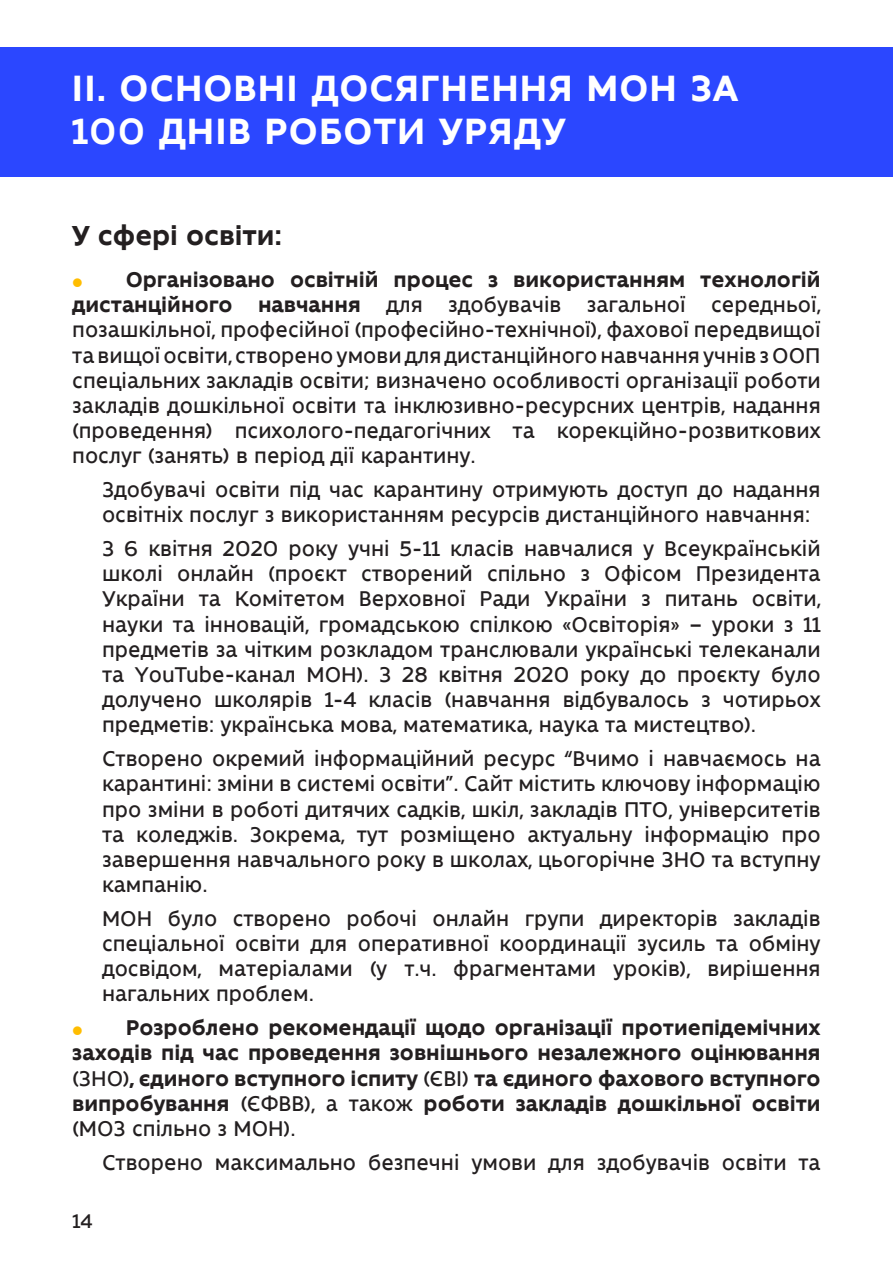
<style>
.page{position:relative;width:893px;height:1263px;background:#fff}
.page>*{position:absolute;margin:0;border:0;box-sizing:border-box;transform-origin:0 0}
.заголовок{font:700 36px/43.2px "Innerspace";letter-spacing:.05em;color:#fff}
.подзаголовок{font:700 27px "Innerspace";color:#231f20}
.body2{font:21px/25.2px "Microtype";color:#231f20;text-align:justify}
.t1{font:700 21px/25.2px "Innerspace";color:#231f20;text-align:justify}
.t2{font:19.5px "Microtype";color:#231f20}
.s1{font-family:"Innerspace";font-weight:700}
.s2{font-family:"Microtype";font-weight:400}
</style>
<div class="page">
<div style="left:0;top:47px;width:893px;height:129px;background:#2b47ff"></div>
<p class="заголовок" style="left:72px;top:68px;width:667px">ІІ. ОСНОВНІ ДОСЯГНЕННЯ МОН ЗА<br>100 ДНІВ РОБОТИ УРЯДУ</p>
<p class="подзаголовок" style="left:72px;top:220px;width:211px">У сфері освіти:</p>
<p class="body2" style="left:72px;top:268px;width:750px;text-indent:54px"><span class="s1">Організовано освітній процес з використанням технологій дистанційного навчання</span> для здобувачів загальної середньої, позашкільної, професійної (професійно-технічної), фахової передвищої та вищоїосвіти, створеноумовидлядистанційногонавчання учнів зООП спеціальних закладів освіти; визначено особливості організації роботи закладів дошкільної освіти та інклюзивно-ресурсних центрів, надання (проведення) психолого-педагогічних та корекційно-розвиткових послуг (занять) в період дії карантину.</p>
<p class="body2" style="left:102px;top:478px;width:720px">Здобувачі освіти під час карантину отримують доступ до надання освітніх послуг з використанням ресурсів дистанційного навчання:</p>
<p class="body2" style="left:102px;top:537px;width:720px">З 6 квітня 2020 року учні 5-11 класів навчалися у Всеукраїнській школі онлайн (проєкт створений спільно з Офісом Президента України та Комітетом Верховної Ради України з питань освіти, науки та інновацій, громадською спілкою «Освіторія» – уроки з 11 предметів за чітким розкладом транслювали українські телеканали та YouTube-канал МОН). З 28 квітня 2020 року до проєкту було долучено школярів 1-4 класів (навчання відбувалось з чотирьох предметів: українська мова, математика, наука та мистецтво).</p>
<p class="body2" style="left:102px;top:747px;width:720px">Створено окремий інформаційний ресурс “Вчимо і навчаємось на карантині: зміни в системі освіти”. Сайт містить ключову інформацію про зміни в роботі дитячих садків, шкіл, закладів ПТО, університетів та коледжів. Зокрема, тут розміщено актуальну інформацію про завершення навчального року в школах, цьогорічне ЗНО та вступну кампанію.</p>
<p class="body2" style="left:102px;top:907px;width:720px">МОН було створено робочі онлайн групи директорів закладів спеціальної освіти для оперативної координації зусиль та обміну досвідом, матеріалами (у т.ч. фрагментами уроків), вирішення нагальних проблем.</p>
<p class="t1" style="left:72px;top:1016px;width:750px;text-indent:54px">Розроблено рекомендації щодо організації протиепідемічних заходів під час проведення зовнішнього незалежного оцінювання <span class="s2">(ЗНО)</span>, єдиного вступного іспиту <span class="s2">(ЄВІ)</span> та єдиного фахового вступного випробування <span class="s2">(ЄФВВ), а також</span> роботи закладів дошкільної освіти <span class="s2">(МОЗ спільно з МОН).</span></p>
<p class="body2" style="left:102px;top:1150px;width:720px">Створено максимально безпечні умови для здобувачів освіти та</p>
<p class="t2" style="left:72px;top:1210px;width:22px">14</p>
</div>
